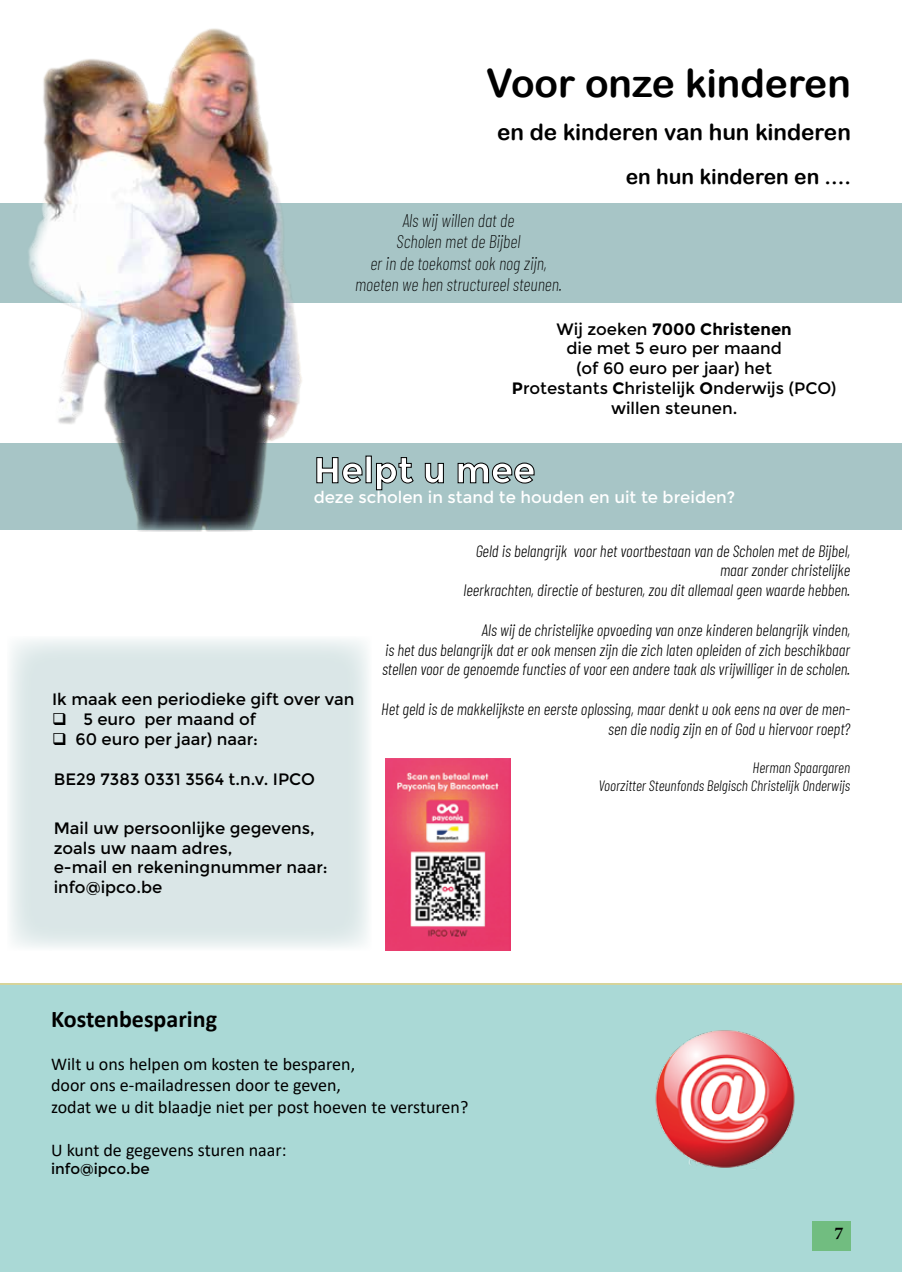
<style>
.page{position:relative;width:902px;height:1272px;background:#fff}
.page>*{position:absolute;margin:0;border:0;box-sizing:border-box;transform-origin:0 0}
.t1{font:39px "Arial Rounded MT Bold";color:#000}
.t2{font:700 36px "Montserrat";color:#fff}
.t3{font:700 24px "Calibri";color:#000}
.t4{font:22.5px "Arial Rounded MT Bold";color:#000}
.t5{font:21px "Arial Rounded MT Bold";color:#000}
.t6{font:18px/21.6px "Calibri";color:#000}
.t7{font:italic 200 18px/21.6px "Barlow Condensed";color:#000;text-align:center}
.t8{font:700 18px "Minion Pro";color:#000}
.t9{font:italic 300 16.5px/19.8px "Barlow Condensed";color:#000;text-align:right}
.t10{font:16.5px/19.8px "Montserrat";color:#000}
.t11{font:16.5px "Montserrat";color:#fff}
.t12{font:italic 300 15px/18px "Barlow Condensed";color:#000;text-align:right}
.t13{font:15px "Montserrat";color:#000}
.s1{font-weight:700}
</style>
<div class="page">
<div style="left:0;top:983px;width:901px;height:288px;background:#aad9d6"></div>
<img style="left:652px;top:1028px;width:144px;height:141px">
<div style="left:811px;top:1220px;width:39px;height:30px;background:#71bd80"></div>
<div style="left:0;top:443px;width:901px;height:86px;background:#a7c5c6"></div>
<svg style="left:10px;top:639px;width:359px;height:309px;background:#dce7e8"></svg>
<div style="left:0;top:203px;width:901px;height:99px;background:#a7c5c6"></div>
<img style="left:20px;top:28px;width:291px;height:503px">
<img style="left:385px;top:758px;width:125px;height:192px">
<svg style="left:316px;top:457px;width:47px;height:27px"></svg>
<svg style="left:376px;top:457px;width:38px;height:33px"></svg>
<svg style="left:424px;top:462px;width:20px;height:22px"></svg>
<svg style="left:457px;top:462px;width:78px;height:22px"></svg>
<h1 class="t1" style="left:486px;top:60px;width:366px">Voor onze kinderen</h1>
<h3 class="t4" style="left:497px;top:119px;width:355px">en de kinderen van hun kinderen</h3>
<p class="t5" style="left:625px;top:164px;width:226px">en hun kinderen en ....</p>
<p class="t7" style="left:355px;top:208px;width:208px">Als wij willen dat de<br>Scholen met de Bijbel<br>er in de toekomst ook nog zijn, moeten we hen structureel steunen.</p>
<p class="t10" style="left:512px;top:319px;width:326px;text-align:center">Wij zoeken <span class="s1">7000 Christenen<br></span>die met 5 euro per maand<br>(of 60 euro per jaar) het<br><span class="s1">P</span>rotestants <span class="s1">C</span>hristelijk <span class="s1">O</span>nderwijs (PCO) willen steunen.</p>
<h2 class="t2" style="left:313px;top:448px;width:223px">Helpt u mee</h2>
<p class="t11" style="left:313px;top:487px;width:423px">deze scholen in stand te houden en uit te breiden?</p>
<p class="t10" style="left:52px;top:689px;width:304px">Ik maak een periodieke gift over van</p>
<p class="t10" style="left:52px;top:709px;width:206px">❑ 5 euro per maand of</p>
<p class="t10" style="left:52px;top:729px;width:207px">❑ 60 euro per jaar) naar:</p>
<p class="t10" style="left:54px;top:769px;width:263px">BE29 7383 0331 3564 t.n.v. IPCO</p>
<p class="t10" style="left:54px;top:818px;width:275px">Mail uw persoonlijke gegevens, zoals uw naam adres,<br>e-mail en rekeningnummer naar: info@ipco.be</p>
<p class="t9" style="left:463px;top:539px;width:388px">Geld is belangrijk voor het voortbestaan van de Scholen met de Bijbel, maar zonder christelijke<br>leerkrachten, directie of besturen, zou dit allemaal geen waarde hebben.</p>
<p class="t9" style="left:382px;top:619px;width:469px;text-align:justify;text-indent:100px">Als wij de christelijke opvoeding van onze kinderen belangrijk vinden, is het dus belangrijk dat er ook mensen zijn die zich laten opleiden of zich beschikbaar stellen voor de genoemde functies of voor een andere taak als vrijwilliger in de scholen.</p>
<p class="t9" style="left:381px;top:698px;width:470px">Het geld is de makkelijkste en eerste oplossing, maar denkt u ook eens na over de men&shy;sen die nodig zijn en of God u hiervoor roept?</p>
<p class="t12" style="left:598px;top:757px;width:253px">Herman Spaargaren<br>Voorzitter Steunfonds Belgisch Christelijk Onderwijs</p>
<h3 class="t3" style="left:51px;top:1001px;width:167px">Kostenbesparing</h3>
<p class="t6" style="left:51px;top:1052px;width:419px">Wilt u ons helpen om kosten te besparen,<br>door ons e-mailadressen door te geven,<br>zodat we u dit blaadje niet per post hoeven te versturen?</p>
<p class="t6" style="left:51px;top:1138px;width:237px">U kunt de gegevens sturen naar:</p>
<p class="t13" style="left:51px;top:1160px;width:100px">info@ipco.be</p>
<p class="t8" style="left:834px;top:1219px;width:10px">7</p>
</div>
